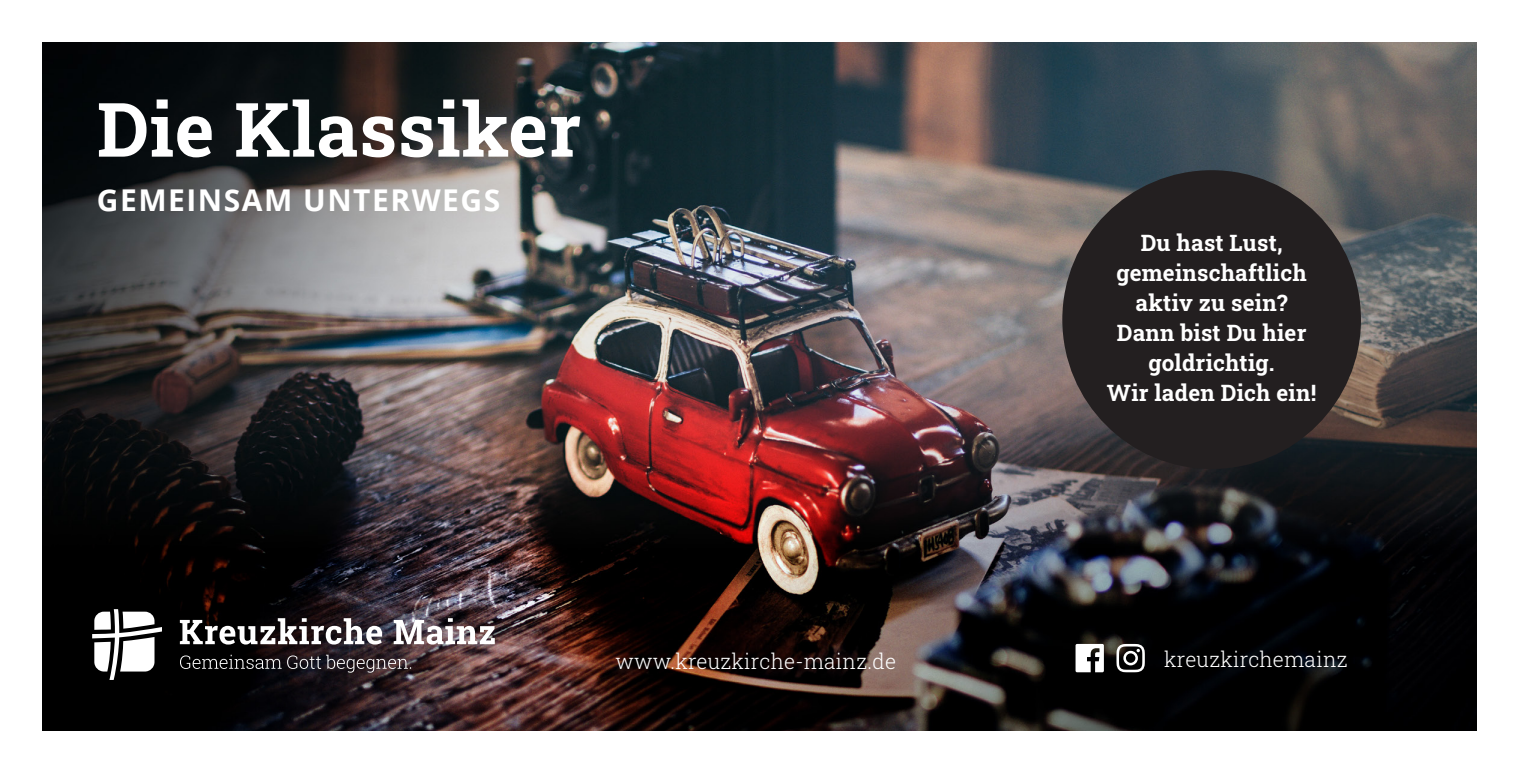
<style>
.page{position:relative;width:1517px;height:773px;background:#fff}
.page>*{position:absolute;margin:0;border:0;box-sizing:border-box;transform-origin:0 0}
.t1{font:700 75px "Roboto Slab";letter-spacing:.01em;color:#fff}
.t2{font:700 30px "Open Sans";letter-spacing:.05em;color:#fff}
.t3{font:700 22.5px/30px "Roboto Slab";letter-spacing:.01em;color:#fff;text-align:center}
.t4{font:300 21px "Roboto Slab";letter-spacing:.01em;color:#fff}
</style>
<div class="page">
<img style="left:43px;top:43px;width:1433px;height:687px">
<svg style="left:92px;top:609px;width:70px;height:70px"></svg>
<svg style="left:180px;top:654px;width:231px;height:18px;background:#393437"></svg>
<svg style="left:180px;top:618px;width:315px;height:26px"></svg>
<svg style="left:1075px;top:643px;width:29px;height:29px"></svg>
<svg style="left:1116px;top:643px;width:28px;height:29px"></svg>
<div style="left:1062px;top:170px;width:299px;height:299px;background:#231f20;border-radius:50%"></div>
<p class="t1" style="left:97px;top:78px;width:486px">Die Klassiker</p>
<p class="t2" style="left:97px;top:178px;width:405px">GEMEINSAM UNTERWEGS</p>
<p class="t3" style="left:1107px;top:227px;width:211px">Du hast Lust, gemeinschaftlich aktiv zu sein?<br>Dann bist Du hier goldrichtig.<br>Wir laden Dich ein!</p>
<p class="t4" style="left:615px;top:647px;width:282px">www.kreuzkirche-mainz.de</p>
<p class="t4" style="left:1164px;top:644px;width:185px">kreuzkirchemainz</p>
</div>
